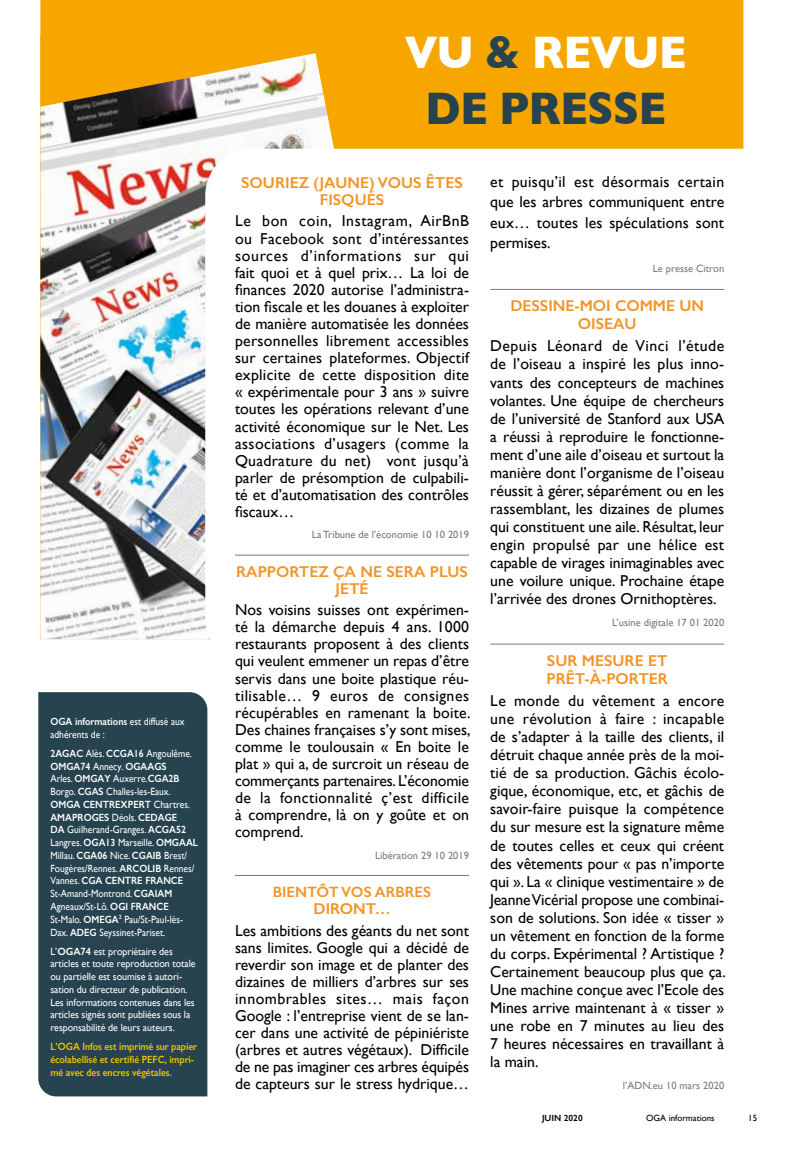
<style>
.page{position:relative;width:787px;height:1149px;background:#fff}
.page>*{position:absolute;margin:0;border:0;box-sizing:border-box;transform-origin:0 0}
.t1{font:700 46.5px/55.8px "Gill Sans";letter-spacing:-.02em;color:#26434f;text-align:center;scale:.93 1}
.t2{font:15.75px/17.1px "Gill Sans";color:#000;text-align:justify}
.t3{font:600 15.75px/17.1px "Gill Sans";color:#f39325;text-align:center}
.t4{font:600 15px "Gill Sans";color:#f39325}
.t5{font:10.5px/12.8px "Gill Sans";letter-spacing:-.005em;color:#fff;scale:.9 1}
.t6{font:10.5px/12.8px "Gill Sans";letter-spacing:-.005em;color:#fff;scale:.95 1}
.t7{font:10.5px "Gill Sans";color:#84767d}
.t8{font:600 10.5px/12.8px "Gill Sans";letter-spacing:-.005em;color:#ecc500;scale:.9 1}
.t9{font:9px "Gill Sans";color:#000}
.t10{font:600 9px "Gill Sans";color:#000}
.s1{font-weight:600}
.s2{color:#fff}
</style>
<div class="page">
<div style="left:384px;top:0;width:359px;height:149px;background:#f7a600"></div>
<div style="left:38px;top:692px;width:169px;height:404px;background:#26434f"></div>
<div style="left:40px;top:0;width:344px;height:53px;background:#f7a600"></div>
<img style="left:40px;top:53px;width:344px;height:586px">
<svg style="left:205px;top:149px;width:520px;height:496px"></svg>
<div style="left:235px;top:176px;width:489px;height:913px;background:#fff"></div>
<hr style="left:235px;top:554px;width:234px;height:1px;background:#84767d">
<hr style="left:235px;top:874px;width:234px;height:1px;background:#84767d">
<hr style="left:490px;top:289px;width:234px;height:1px;background:#84767d">
<hr style="left:490px;top:643px;width:234px;height:1px;background:#84767d">
<p class="t5" style="left:50px;top:714px;width:150px"><span class="s1">OGA informations</span> est diffusé aux adhérents de :</p>
<p class="t5" style="left:50px;top:746px;width:166px"><span class="s1">2AGAC</span> Alès. <span class="s1">CCGA16</span> Angoulême.<br><span class="s1">OMGA74</span> Annecy. <span class="s1">OGAAGS<br></span>Arles. <span class="s1">OMGAY</span> Auxerre.<span class="s1">CGA2B<br></span>Borgo. <span class="s1">CGAS</span> Challes-les-Eaux.<br><span class="s1">OMGA CENTREXPERT</span> Chartres.<br><span class="s1">AMAPROGES</span> Déols. <span class="s1">CEDAGE<br>DA</span> Guilherand-Granges. <span class="s1">ACGA52<br></span>Langres. <span class="s1">OGA13</span> Marseille. <span class="s1">OMGAAL<br></span>Millau. <span class="s1">CGA06</span> Nice. <span class="s1">CGAIB</span> Brest/<br>Fougères/Rennes. <span class="s1">ARCOLIB</span> Rennes/<br>Vannes. <span class="s1">CGA CENTRE FRANCE<br></span>St-Amand-Montrond. <span class="s1">CGAIAM<br></span>Agneaux/St-Lô. <span class="s1">OGI FRANCE<br></span>St-Malo. <span class="s1">OMEGA</span><sup>2</sup> Pau/St-Paul-lès-<br>Dax. <span class="s1">ADEG</span> Seyssinet-Pariset.</p>
<p class="t6" style="left:50px;top:944px;width:154px">L’<span class="s1">OGA74</span> est propriétaire des articles et toute reproduction totale ou partielle est soumise à autori&shy;sation du directeur de publication.<br>Les informations contenues dans les articles signés sont publiées sous la responsabilité de leurs auteurs.</p>
<p class="t8" style="left:50px;top:1039px;width:164px">L’OGA Infos est imprimé sur papier écolabellisé et certifié PEFC, impri&shy;mé avec des encres végétales.</p>
<h1 class="t1" style="left:405px;top:23px;width:305px"><span class="s2">VU</span> &amp; <span class="s2">REVUE<br></span>DE PRESSE</h1>
<p class="t3" style="left:241px;top:174px;width:223px">SOURIEZ (JAUNE) VOUS ÊTES<br>FISQUÉS</p>
<p class="t2" style="left:235px;top:212px;width:235px">Le bon coin, Instagram, AirBnB ou Facebook sont d’intéressantes sources d’informations sur qui fait quoi et à quel prix… La loi de finances 2020 autorise l’administra&shy;tion fiscale et les douanes à exploiter de manière automatisée les données personnelles librement accessibles sur certaines plateformes. Objectif explicite de cette disposition dite « expérimentale pour 3 ans » suivre toutes les opérations relevant d’une activité économique sur le Net. Les associations d’usagers (comme la Quadrature du net) vont jusqu’à parler de présomption de culpabili&shy;té et d’automatisation des contrôles fiscaux…</p>
<p class="t7" style="left:312px;top:528px;width:158px">La Tribune de l’économie 10 10 2019</p>
<p class="t3" style="left:236px;top:562px;width:233px">RAPPORTEZ ÇA NE SERA PLUS<br>JETÉ</p>
<p class="t2" style="left:235px;top:601px;width:237px">Nos voisins suisses ont expérimen&shy;té la démarche depuis 4 ans. 1000 restaurants proposent à des clients qui veulent emmener un repas d’être servis dans une boite plastique réu&shy;tilisable… 9 euros de consignes récupérables en ramenant la boite.<br>Des chaines françaises s’y sont mises, comme le toulousain « En boite le plat » qui a, de surcroit un réseau de commerçants partenaires. L’économie de la fonctionnalité ç’est difficile à comprendre, là on y goûte et on comprend.</p>
<p class="t7" style="left:375px;top:848px;width:95px">Libération 29 10 2019</p>
<p class="t4" style="left:273px;top:882px;width:160px">BIENTÔT VOS ARBRES</p>
<p class="t3" style="left:313px;top:899px;width:79px">DIRONT…</p>
<p class="t2" style="left:235px;top:921px;width:235px">Les ambitions des géants du net sont sans limites. Google qui a décidé de reverdir son image et de planter des dizaines de milliers d’arbres sur ses innombrables sites… mais façon Google : l’entreprise vient de se lan&shy;cer dans une activité de pépiniériste (arbres et autres végétaux). Difficile de ne pas imaginer ces arbres équipés de capteurs sur le stress hydrique…</p>
<p class="t2" style="left:490px;top:172px;width:235px;line-height:20px">et puisqu’il est désormais certain que les arbres communiquent entre eux… toutes les spéculations sont permises.</p>
<p class="t7" style="left:652px;top:262px;width:73px">Le presse Citron</p>
<p class="t3" style="left:510px;top:296px;width:195px;line-height:18px">DESSINE-MOI COMME UN<br>OISEAU</p>
<p class="t2" style="left:490px;top:337px;width:235px;line-height:18px">Depuis Léonard de Vinci l’étude de l’oiseau a inspiré les plus inno&shy;vants des concepteurs de machines volantes. Une équipe de chercheurs de l’université de Stanford aux USA a réussi à reproduire le fonctionne&shy;ment d’une aile d’oiseau et surtout la manière dont l’organisme de l’oiseau réussit à gérer, séparément ou en les rassemblant, les dizaines de plumes qui constituent une aile. Résultat, leur engin propulsé par une hélice est capable de virages inimaginables avec une voilure unique. Prochaine étape l’arrivée des drones Ornithoptères.</p>
<p class="t7" style="left:612px;top:616px;width:113px">L’usine digitale 17 01 2020</p>
<p class="t3" style="left:546px;top:651px;width:123px;line-height:18px;text-align:left">SUR MESURE ET<br>PRÊT-À-PORTER</p>
<p class="t2" style="left:490px;top:691px;width:237px;line-height:18px">Le monde du vêtement a encore une révolution à faire : incapable de s’adapter à la taille des clients, il détruit chaque année près de la moi&shy;tié de sa production. Gâchis écolo&shy;gique, économique, etc, et gâchis de savoir-faire puisque la compétence du sur mesure est la signature même de toutes celles et ceux qui créent des vêtements pour « pas n’importe qui ». La « clinique vestimentaire » de Jeanne Vicérial propose une combinai&shy;son de solutions. Son idée « tisser » un vêtement en fonction de la forme du corps. Expérimental ? Artistique ?<br>Certainement beaucoup plus que ça.<br>Une machine conçue avec l’Ecole des Mines arrive maintenant à « tisser » une robe en 7 minutes au lieu des 7 heures nécessaires en travaillant à la main.</p>
<p class="t7" style="left:623px;top:1079px;width:103px">l’ADN.eu 10 mars 2020</p>
<p class="t10" style="left:542px;top:1112px;width:42px">JUIN 2020</p>
<p class="t9" style="left:646px;top:1112px;width:70px">OGA informations</p>
<p class="t9" style="left:748px;top:1112px;width:10px">15</p>
</div>
